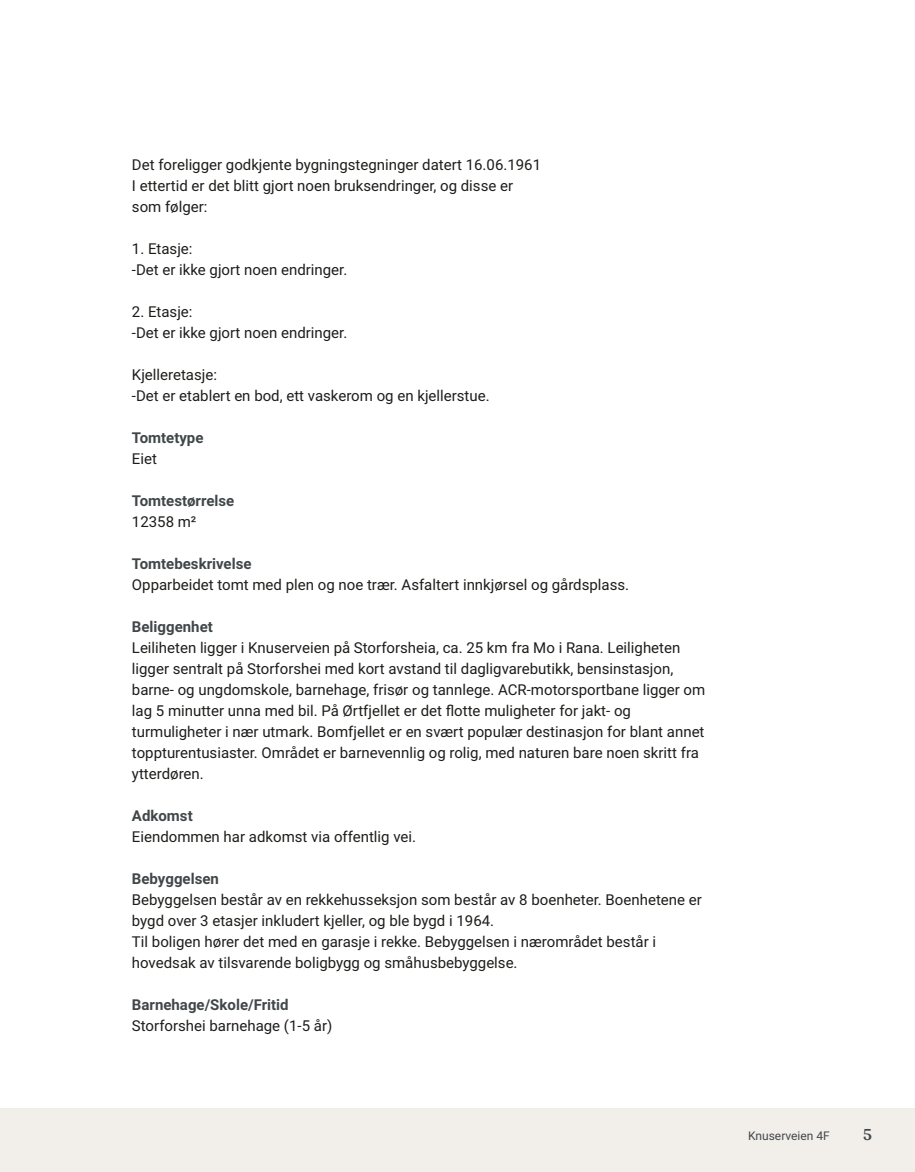
<style>
.page{position:relative;width:915px;height:1172px;background:#fff}
.page>*{position:absolute;margin:0;border:0;box-sizing:border-box;transform-origin:0 0}
.t1{font:700 18px "Arya";color:#414749}
.t2{font:15px/21px "Roboto Vitec";color:#1d1d1b}
.t3{font:700 15px "Roboto Vitec";color:#414749}
.t4{font:12px "Roboto Vitec";color:#414749}
</style>
<div class="page">
<div style="left:0;top:1108px;width:914px;height:64px;background:#f2eeea"></div>
<p class="t2" style="left:132px;top:153px;width:410px">Det foreligger godkjente bygningstegninger datert 16.06.1961<br>I ettertid er det blitt gjort noen bruksendringer, og disse er som følger:</p>
<p class="t2" style="left:132px;top:237px;width:217px">1. Etasje:<br>‑Det er ikke gjort noen endringer.</p>
<p class="t2" style="left:132px;top:300px;width:217px">2. Etasje:<br>‑Det er ikke gjort noen endringer.</p>
<p class="t2" style="left:132px;top:363px;width:359px">Kjelleretasje:<br>‑Det er etablert en bod, ett vaskerom og en kjellerstue.</p>
<p class="t3" style="left:132px;top:427px;width:73px">Tomtetype</p>
<p class="t2" style="left:132px;top:447px;width:27px">Eiet</p>
<p class="t3" style="left:132px;top:490px;width:104px">Tomtestørrelse</p>
<p class="t2" style="left:132px;top:510px;width:66px">12358 m²</p>
<p class="t3" style="left:132px;top:553px;width:121px">Tomtebeskrivelse</p>
<p class="t2" style="left:132px;top:573px;width:498px">Opparbeidet tomt med plen og noe trær. Asfaltert innkjørsel og gårdsplass.</p>
<p class="t3" style="left:132px;top:616px;width:82px">Beliggenhet</p>
<p class="t2" style="left:132px;top:636px;width:574px">Leiliheten ligger i Knuserveien på Storforsheia, ca. 25 km fra Mo i Rana. Leiligheten ligger sentralt på Storforshei med kort avstand til dagligvarebutikk, bensinstasjon, barne‑ og ungdomskole, barnehage, frisør og tannlege. ACR‑motorsportbane ligger om lag 5 minutter unna med bil. På Ørtfjellet er det flotte muligheter for jakt‑ og turmuligheter i nær utmark. Bomfjellet er en svært populær destinasjon for blant annet toppturentusiaster. Området er barnevennlig og rolig, med naturen bare noen skritt fra ytterdøren.</p>
<p class="t3" style="left:132px;top:805px;width:62px">Adkomst</p>
<p class="t2" style="left:132px;top:825px;width:285px">Eiendommen har adkomst via offentlig vei.</p>
<p class="t3" style="left:132px;top:868px;width:88px">Bebyggelsen</p>
<p class="t2" style="left:132px;top:888px;width:571px">Bebyggelsen består av en rekkehusseksjon som består av 8 boenheter. Boenhetene er bygd over 3 etasjer inkludert kjeller, og ble bygd i 1964.<br>Til boligen hører det med en garasje i rekke. Bebyggelsen i nærområdet består i hovedsak av tilsvarende boligbygg og småhusbebyggelse.</p>
<p class="t3" style="left:132px;top:994px;width:158px">Barnehage/Skole/Fritid</p>
<p class="t2" style="left:132px;top:1014px;width:202px">Storforshei barnehage (1‑5 år)</p>
<p class="t4" style="left:747px;top:1127px;width:83px">Knuserveien 4F</p>
<p class="t1" style="left:862px;top:1123px;width:11px">5</p>
</div>
